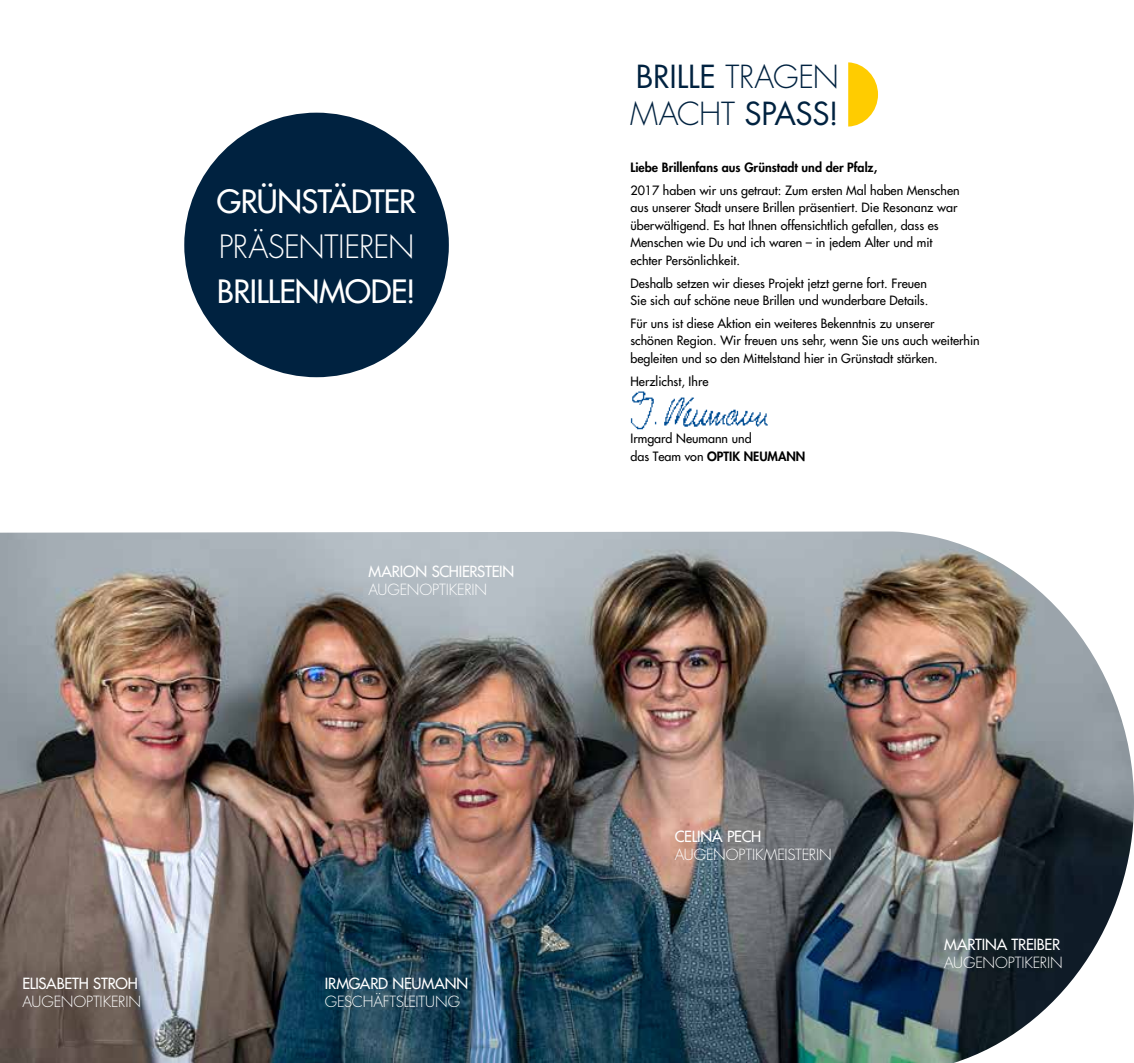
<style>
.page{position:relative;width:1134px;height:1063px;background:#fff}
.page>*{position:absolute;margin:0;border:0;box-sizing:border-box;transform-origin:0 0}
.t1{font:500 31.25px "Futura Std";letter-spacing:-.02em;color:#fff}
.t2{font:300 31.25px "Futura Std";letter-spacing:-.02em;color:#fff}
.t3{font:31px/37.1px "Futura Std";letter-spacing:-.01em;color:#002240}
.t4{font:300 15px "Futura Std";letter-spacing:-.01em;color:#fff}
.t5{font:500 15px "Futura Std";letter-spacing:-.015em;color:#fff}
.t6{font:500 12.5px/17.5px "Futura Std";color:#000}
.t7{font:800 12.5px "Futura Std";color:#000}
.s1{font-weight:300}
.s2{font-weight:800}
</style>
<div class="page">
<img style="left:630px;top:391px;width:27px;height:39px">
<img style="left:664px;top:397px;width:104px;height:30px">
<svg style="left:848px;top:62px;width:30px;height:65px"></svg>
<img style="left:0;top:531px;width:1134px;height:532px">
<div style="left:184px;top:113px;width:265px;height:264px;background:#002240;border-radius:50%"></div>
<h1 class="t1" style="left:217px;top:182px;width:201px">GRÜNSTÄDTER</h1>
<h1 class="t2" style="left:219px;top:227px;width:197px">PRÄSENTIEREN</h1>
<h1 class="t1" style="left:217px;top:272px;width:200px">BRILLENMODE!</h1>
<p class="t5" style="left:369px;top:562px;width:147px">MARION SCHIERSTEIN</p>
<p class="t4" style="left:369px;top:581px;width:120px">AUGENOPTIKERIN</p>
<p class="t5" style="left:22px;top:974px;width:117px">ELISABETH STROH</p>
<p class="t4" style="left:22px;top:993px;width:120px">AUGENOPTIKERIN</p>
<p class="t5" style="left:325px;top:974px;width:145px">IRMGARD NEUMANN</p>
<p class="t4" style="left:325px;top:993px;width:137px">GESCHÄFTSLEITUNG</p>
<h2 class="t3" style="left:630px;top:58px;width:210px">BRILLE <span class="s1">TRAGEN<br>MACHT</span> SPASS!</h2>
<p class="t7" style="left:630px;top:159px;width:248px">Liebe Brillenfans aus Grünstadt und der Pfalz,</p>
<p class="t6" style="left:630px;top:181px;width:331px">2017 haben wir uns getraut: Zum ersten Mal haben Menschen aus unserer Stadt unsere Brillen präsentiert. Die Resonanz war überwältigend. Es hat Ihnen offensichtlich gefallen, dass es Menschen wie Du und ich waren – in jedem Alter und mit echter Persönlichkeit.</p>
<p class="t6" style="left:630px;top:274px;width:299px">Deshalb setzen wir dieses Projekt jetzt gerne fort. Freuen<br>Sie sich auf schöne neue Brillen und wunderbare Details.</p>
<p class="t6" style="left:630px;top:315px;width:351px">Für uns ist diese Aktion ein weiteres Bekenntnis zu unserer schönen Region. Wir freuen uns sehr, wenn Sie uns auch weiterhin begleiten und so den Mittelstand hier in Grünstadt stärken.</p>
<p class="t6" style="left:630px;top:372px;width:80px">Herzlichst, Ihre</p>
<p class="t6" style="left:630px;top:430px;width:176px">Irmgard Neumann und<br>das Team von <span class="s2">OPTIK NEUMANN</span></p>
<p class="t5" style="left:675px;top:827px;width:88px">CELINA PECH</p>
<p class="t4" style="left:675px;top:846px;width:158px">AUGENOPTIKMEISTERIN</p>
<p class="t5" style="left:944px;top:935px;width:118px">MARTINA TREIBER</p>
<p class="t4" style="left:944px;top:954px;width:120px">AUGENOPTIKERIN</p>
</div>
